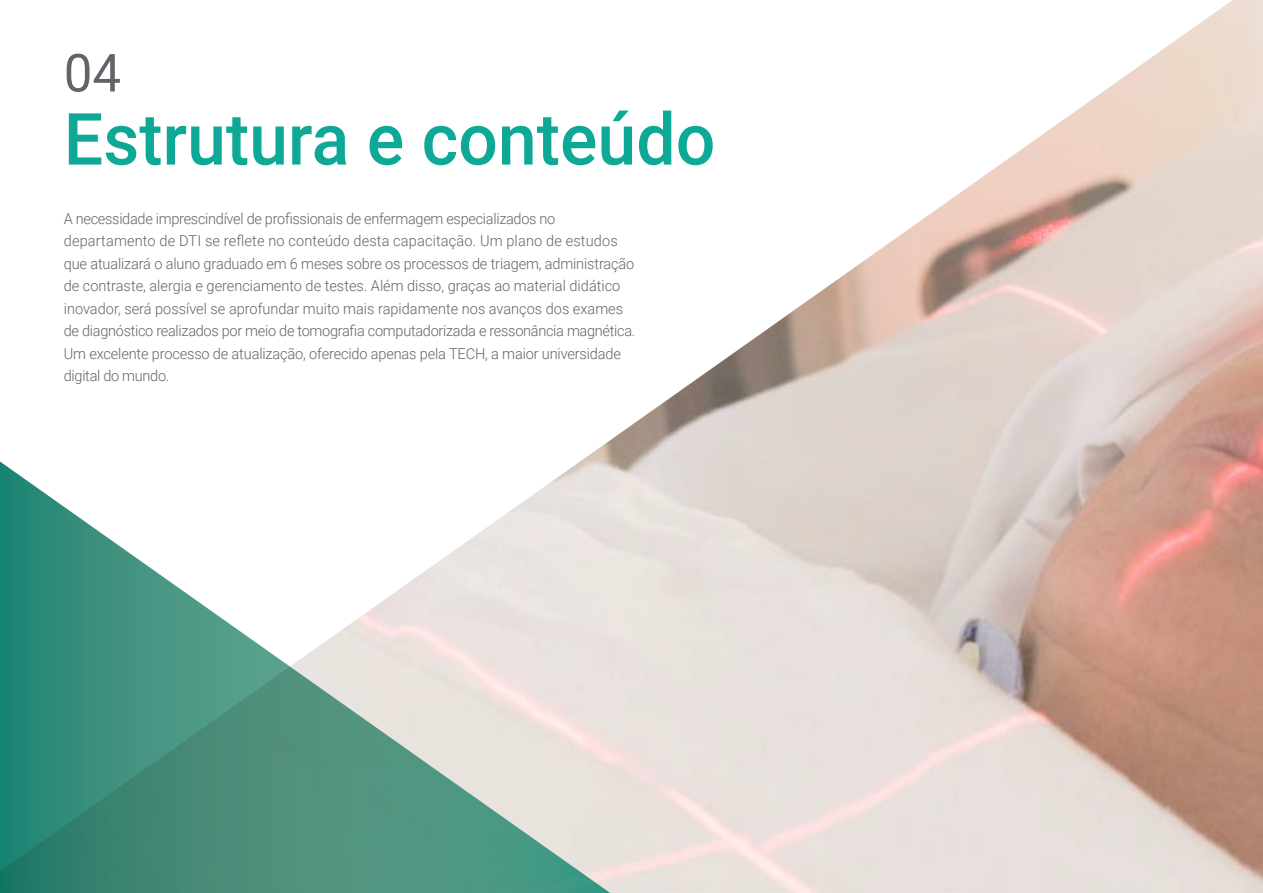
<style>
.page{position:relative;width:1263px;height:893px;background:#fff}
.page>*{position:absolute;margin:0;border:0;box-sizing:border-box;transform-origin:0 0}
.t1{font:500 72px "Roboto";color:#0ea996}
.t2{font:52.5px "Roboto";color:#61646a}
.t3{font:300 15px/22.5px "Roboto";letter-spacing:-.01em;color:#61646a}
</style>
<div class="page">
<img style="left:602px;top:0;width:661px;height:893px">
<svg style="left:0;top:446px;width:640px;height:447px"></svg>
<h2 class="t2" style="left:64px;top:36px;width:59px">04</h2>
<h1 class="t1" style="left:64px;top:89px;width:653px">Estrutura e conteúdo</h1>
<p class="t3" style="left:64px;top:207px;width:573px">A necessidade imprescindível de profissionais de enfermagem especializados no departamento de DTI se reflete no conteúdo desta capacitação. Um plano de estudos que atualizará o aluno graduado em 6 meses sobre os processos de triagem, administração de contraste, alergia e gerenciamento de testes. Além disso, graças ao material didático inovador, será possível se aprofundar muito mais rapidamente nos avanços dos exames de diagnóstico realizados por meio de tomografia computadorizada e ressonância magnética.<br>Um excelente processo de atualização, oferecido apenas pela TECH, a maior universidade digital do mundo.</p>
</div>
